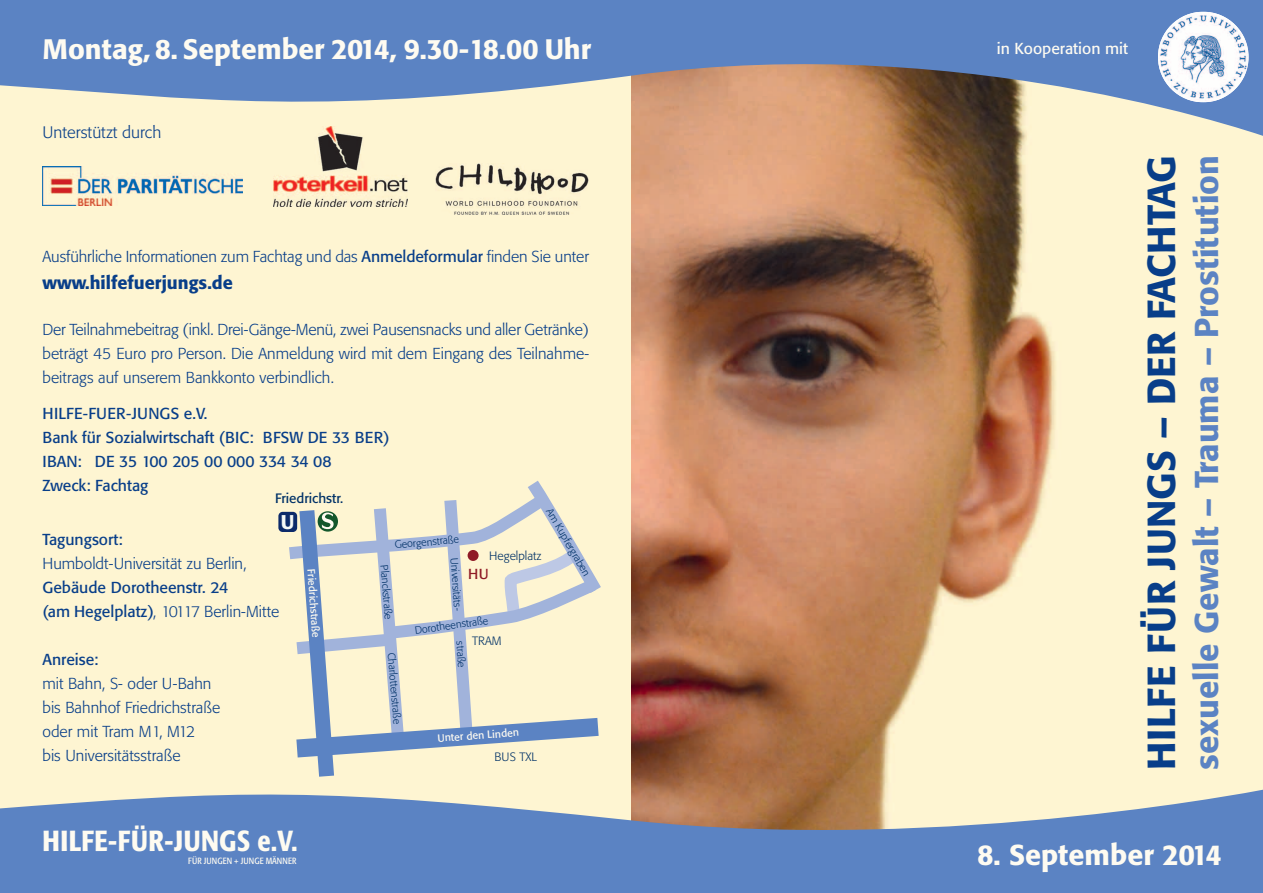
<style>
.page{position:relative;width:1263px;height:893px;background:#fff}
.page>*{position:absolute;margin:0;border:0;box-sizing:border-box;transform-origin:0 0}
.t1{font:500 38.7px "Formata BQ";color:#083e89}
.t2{font:500 32.7px "Formata BQ";color:#5b83c3}
.t3{font:500 28.8px "Formata Condensed BQ";letter-spacing:.02em;color:#fefbf1}
.t4{font:500 28.5px "Formata BQ";color:#fefbf1}
.t5{font:500 27.9px "Formata BQ";color:#fefbf1}
.t6{font:500 19.65px "Formata BQ";color:#f6f9f6}
.t7{font:500 18px "Formata BQ";color:#083e89}
.t8{font:300 16.5px "Formata BQ";color:#083e89}
.t9{font:300 15.75px/24px "Formata BQ";color:#083e89;text-align:justify}
.t10{font:15.75px/24px "Formata BQ";color:#083e89}
.t11{font:15.75px "Formata BQ";color:#fefbf1}
.t12{font:14.4px "Formata BQ";color:#8f1a25}
.t13{font:13.5px "Formata BQ";color:#003167}
.t14{font:300 12px "Formata BQ";color:#003167}
.t15{font:300 10.5px "Formata BQ";color:#003167}
.t16{font:10.5px "Formata BQ";color:#fefbf1}
.t17{font:9px "Formata Condensed BQ";letter-spacing:.02em;color:#fefbf1}
.s1{font-weight:400}
.s2{font-weight:300}
</style>
<div class="page">
<div style="left:1px;top:0;width:1262px;height:893px;background:#fef5d2"></div>
<img style="left:631px;top:140px;width:425px;height:647px">
<svg style="left:1px;top:0;width:1262px;height:140px;fill:#5b83c3"></svg>
<svg style="left:1px;top:787px;width:1262px;height:106px;background:#7791bb"></svg>
<img style="left:1158px;top:12px;width:90px;height:90px;border-radius:50%">
<div style="left:273px;top:127px;width:139px;height:84px;background:#fef5d2"></div>
<img style="left:273px;top:127px;width:134px;height:79px">
<img style="left:43px;top:166px;width:199px;height:39px">
<img style="left:435px;top:163px;width:153px;height:52px">
<svg style="left:276px;top:480px;width:341px;height:312px"></svg>
<h3 class="t5" style="left:43px;top:37px;width:550px">Montag, 8. September 2014, 9.30-18.00 Uhr</h3>
<p class="t8" style="left:43px;top:125px;width:120px">Unterstützt durch</p>
<p class="t9" style="left:43px;top:246px;width:548px">Ausführliche Informationen zum Fachtag und das <span class="s1">Anmeldeformular</span> finden Sie unter</p>
<p class="t7" style="left:43px;top:274px;width:192px">www.hilfefuerjungs.de</p>
<p class="t9" style="left:43px;top:319px;width:548px">Der Teilnahmebeitrag (inkl. Drei-Gänge-Menü, zwei Pausen snacks und aller Getränke) beträgt 45 Euro pro Person. Die Anmeldung wird mit dem Eingang des Teilnahme&shy;beitrags auf unserem Bankkonto verbindlich.</p>
<p class="t10" style="left:43px;top:403px;width:349px">HILFE-FUER-JUNGS e.V.<br>Bank für Sozialwirtschaft (BIC: BFSW DE 33 BER)<br>IBAN: DE 35 100 205 00 000 334 34 08<br>Zweck: Fachtag</p>
<p class="t10" style="left:43px;top:529px;width:82px">Tagungsort:</p>
<p class="t9" style="left:43px;top:553px;width:206px">Humboldt-Universität zu Berlin,</p>
<p class="t10" style="left:43px;top:577px;width:238px">Gebäude Dorotheenstr. 24<br>(am Hegelplatz)<span class="s2">, 10117 Berlin-Mitte</span></p>
<p class="t10" style="left:43px;top:649px;width:58px">Anreise:</p>
<p class="t9" style="left:43px;top:673px;width:179px;text-align:left">mit Bahn, S- oder U-Bahn bis Bahnhof Friedrichstraße oder mit Tram M1, M12<br>bis Universitätsstraße</p>
<p class="t13" style="left:275px;top:492px;width:70px">Friedrichstr.</p>
<p class="t15" style="left:553px;top:507px;width:78px;rotate:60deg">Am Kupfergraben</p>
<p class="t6" style="left:281px;top:513px;width:15px">U</p>
<p class="t15" style="left:394px;top:540px;width:66px;rotate:-5deg">Georgenstraße</p>
<p class="t14" style="left:489px;top:550px;width:54px">Hegelplatz</p>
<p class="t15" style="left:459px;top:557px;width:55px;rotate:86deg">Universitäts-</p>
<p class="t15" style="left:465px;top:641px;width:28px;rotate:86deg">straße</p>
<p class="t15" style="left:389px;top:564px;width:56px;rotate:85deg">Planckstraße</p>
<p class="t16" style="left:316px;top:569px;width:70px;rotate:86deg">Friedrichstraße</p>
<p class="t12" style="left:468px;top:568px;width:22px">HU</p>
<p class="t15" style="left:414px;top:625px;width:75px;rotate:-7deg">Dorotheenstraße</p>
<p class="t14" style="left:472px;top:635px;width:31px">TRAM</p>
<p class="t15" style="left:396px;top:652px;width:73px;rotate:85deg">Charlottenstraße</p>
<p class="t16" style="left:437px;top:733px;width:83px;rotate:-4deg">Unter den Linden</p>
<p class="t14" style="left:494px;top:751px;width:44px">BUS TXL</p>
<h3 class="t3" style="left:42px;top:829px;width:257px">HILFE-FÜR-JUNGS e.V.</h3>
<p class="t17" style="left:188px;top:857px;width:110px">FÜR JUNGEN + JUNGE MÄNNER</p>
<p class="t11" style="left:997px;top:41px;width:133px">in Kooperation mit</p>
<h1 class="t1" style="left:1144px;top:770px;width:616px;rotate:-90deg">HILFE FÜR JUNGS – DER FACHTAG</h1>
<h2 class="t2" style="left:1192px;top:770px;width:616px;rotate:-90deg">sexuelle Gewalt – Trauma – Prostitution</h2>
<h3 class="t4" style="left:977px;top:842px;width:247px">8. September 2014</h3>
</div>
